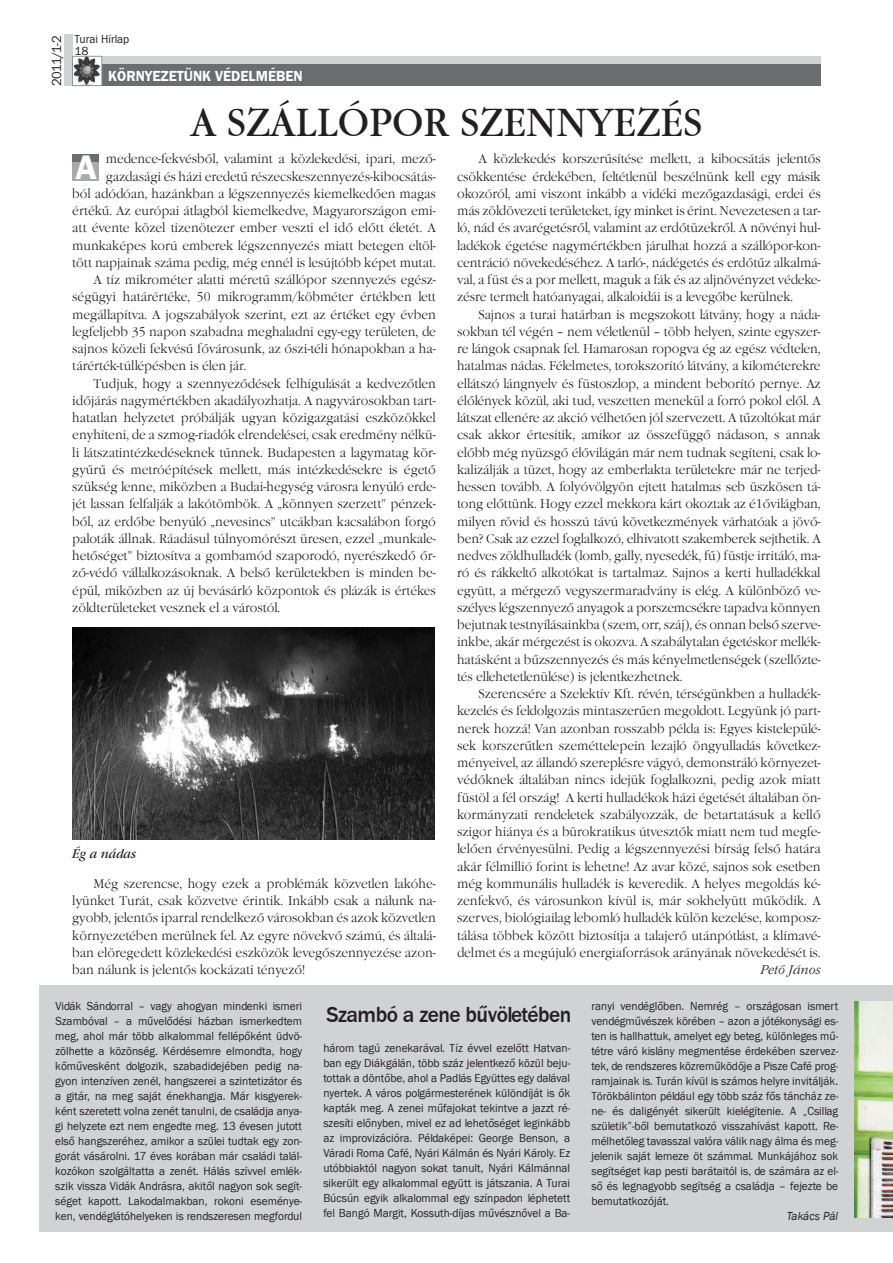
<style>
.page{position:relative;width:893px;height:1263px;background:#fff}
.page>*{position:absolute;margin:0;border:0;box-sizing:border-box;transform-origin:0 0}
.t1{font:40.5px "Garamond Itc TEE";color:#231f20;scale:.95 1}
.t2{font:600 35.1px "Franklin Gothic Itc TEE";color:#fff}
.t3{font:500 22.5px "Franklin Gothic Itc TEE";letter-spacing:-.025em;color:#231f20;scale:.95 1}
.t4{font:600 15px "Franklin Gothic Itc TEE";color:#fff;scale:.95 1}
.t5{font:13.5px "Franklin Gothic Itc TEE";color:#231f20;scale:.96 1}
.t6{font:300 13.05px/17.2px "Garamond Itc TEE";color:#231f20;text-align:justify;scale:.95 1}
.t7{font:italic 300 13.05px "Garamond Itc TEE";color:#231f20;scale:.95 1}
.t8{font:italic 13.05px "Garamond Itc TEE";color:#231f20;scale:.95 1}
.t9{font:12px/15px "Franklin Gothic Itc TEE";color:#231f20;text-align:justify;scale:.95 1}
.t10{font:italic 12px "Franklin Gothic Itc TEE";color:#231f20;scale:.95 1}
</style>
<div class="page">
<div style="left:102px;top:56px;width:719px;height:9px;background:#d1d2d4"></div>
<div style="left:102px;top:65px;width:719px;height:21px;background:#6c6d70"></div>
<div style="left:64px;top:35px;width:8px;height:51px;background:#d1d2d4"></div>
<img style="left:74px;top:58px;width:26px;height:26px">
<div style="left:72px;top:56px;width:30px;height:30px;border:1px solid #939598"></div>
<div style="left:39px;top:985px;width:854px;height:246px;background:#d1d2d4"></div>
<img style="left:72px;top:628px;width:362px;height:211px">
<div style="left:72px;top:154px;width:27px;height:8px;background:#6c6d70"></div>
<div style="left:72px;top:162px;width:27px;height:19px;background:#a8a9ad"></div>
<img style="left:855px;top:1001px;width:38px;height:216px">
<p class="t5" style="left:49px;top:86px;width:54px;rotate:-90deg">2011/1-2</p>
<p class="t9" style="left:74px;top:33px;width:59px;line-height:12px">Turai Hírlap<br>18</p>
<p class="t4" style="left:108px;top:67px;width:206px">KÖRNYEZETÜNK VÉDELMÉBEN</p>
<h1 class="t1" style="left:190px;top:98px;width:540px">A SZÁLLÓPOR SZENNYEZÉS</h1>
<p class="t6" style="left:106px;top:150px;width:349px">medence-fekvésből, valamint a közlekedési, ipari, mező-</p>
<p class="t6" style="left:106px;top:168px;width:349px">gazdasági és házi eredetű részecskeszennyezés-kibocsátás-</p>
<p class="t6" style="left:72px;top:185px;width:384px">ból adódóan, hazánkban a légszennyezés kiemelkedően magas</p>
<p class="t6" style="left:72px;top:202px;width:384px">értékű. Az európai átlagból kiemelkedve, Magyarországon emi-</p>
<p class="t6" style="left:72px;top:219px;width:384px">att évente közel tizenötezer ember veszti el idő előtt életét. A</p>
<p class="t6" style="left:72px;top:237px;width:384px">munkaképes korú emberek légszennyezés miatt betegen eltöl-</p>
<p class="t6" style="left:72px;top:254px;width:384px">tött napjainak száma pedig, még ennél is lesújtóbb képet mutat.</p>
<p class="t6" style="left:94px;top:271px;width:362px">A tíz mikrométer alatti méretű szállópor szennyezés egész-</p>
<p class="t6" style="left:72px;top:288px;width:384px">ségügyi határértéke, 50 mikrogramm/köbméter értékben lett</p>
<p class="t6" style="left:72px;top:306px;width:384px">megállapítva. A jogszabályok szerint, ezt az értéket egy évben</p>
<p class="t6" style="left:72px;top:323px;width:384px">legfeljebb 35 napon szabadna meghaladni egy-egy területen, de</p>
<p class="t6" style="left:72px;top:340px;width:384px">sajnos közeli fekvésű fővárosunk, az őszi-téli hónapokban a ha-</p>
<p class="t6" style="left:72px;top:357px;width:185px">tárérték-túllépésben is élen jár.</p>
<p class="t6" style="left:94px;top:375px;width:362px">Tudjuk, hogy a szennyeződések felhígulását a kedvezőtlen</p>
<p class="t6" style="left:72px;top:392px;width:384px">időjárás nagymértékben akadályozhatja. A nagyvárosokban tart-</p>
<p class="t6" style="left:72px;top:409px;width:384px">hatatlan helyzetet próbálják ugyan közigazgatási eszközökkel</p>
<p class="t6" style="left:72px;top:426px;width:384px">enyhíteni, de a szmog-riadók elrendelései, csak eredmény nélkü-</p>
<p class="t6" style="left:72px;top:444px;width:384px">li látszatintézkedéseknek tűnnek. Budapesten a lagymatag kör-</p>
<p class="t6" style="left:72px;top:461px;width:384px">gyűrű és metróépítések mellett, más intézkedésekre is égető</p>
<p class="t6" style="left:72px;top:478px;width:384px">szükség lenne, miközben a Budai-hegység városra lenyúló erde-</p>
<p class="t6" style="left:72px;top:495px;width:384px">jét lassan felfalják a lakótömbök. A „könnyen szerzett” pénzek-</p>
<p class="t6" style="left:72px;top:513px;width:384px">ből, az erdőbe benyúló „nevesincs” utcákban kacsalábon forgó</p>
<p class="t6" style="left:72px;top:530px;width:384px">paloták állnak. Ráadásul túlnyomórészt üresen, ezzel „munkale-</p>
<p class="t6" style="left:72px;top:547px;width:384px">hetőséget” biztosítva a gombamód szaporodó, nyerészkedő őr-</p>
<p class="t6" style="left:72px;top:564px;width:384px">ző-védő vállalkozásoknak. A belső kerületekben is minden be-</p>
<p class="t6" style="left:72px;top:582px;width:384px">épül, miközben az új bevásárló központok és plázák is értékes</p>
<p class="t6" style="left:72px;top:599px;width:220px">zöldterületeket vesznek el a várostól.</p>
<h2 class="t2" style="left:76px;top:147px;width:23px">A</h2>
<p class="t8" style="left:72px;top:846px;width:69px">Ég a nádas</p>
<p class="t6" style="left:72px;top:875px;width:384px;text-indent:21px">Még szerencse, hogy ezek a problémák közvetlen lakóhe&shy;lyünket Turát, csak közvetve érintik. Inkább csak a nálunk na&shy;gyobb, jelentős iparral rendelkező városokban és azok közvetlen környezetében merülnek fel. Az egyre növekvő számú, és általá&shy;ban elöregedett közlekedési eszközök levegőszennyezése azon&shy;ban nálunk is jelentős kockázati tényező!</p>
<p class="t6" style="left:457px;top:150px;width:384px;text-indent:21px">A közlekedés korszerűsítése mellett, a kibocsátás jelentős csökkentése érdekében, feltétlenül beszélnünk kell egy másik okozóról, ami viszont inkább a vidéki mezőgazdasági, erdei és más zöldövezeti területeket, így minket is érint. Nevezetesen a tar&shy;ló, nád és avarégetésről, valamint az erdőtüzekről. A növényi hul&shy;ladékok égetése nagymértékben járulhat hozzá a szállópor-kon&shy;centráció növekedéséhez. A tarló-, nádégetés és erdőtűz alkalmá&shy;val, a füst és a por mellett, maguk a fák és az aljnövényzet védeke&shy;zésre termelt hatóanyagai, alkaloidái is a levegőbe kerülnek.</p>
<p class="t6" style="left:457px;top:306px;width:384px;text-indent:21px">Sajnos a turai határban is megszokott látvány, hogy a náda&shy;sokban tél végén – nem véletlenül – több helyen, szinte egyszer&shy;re lángok csapnak fel. Hamarosan ropogva ég az egész védtelen, hatalmas nádas. Félelmetes, torokszorító látvány, a kilométerekre ellátszó lángnyelv és füstoszlop, a mindent beborító pernye. Az élőlények közül, aki tud, veszetten menekül a forró pokol elől. A látszat ellenére az akció vélhetően jól szervezett. A tűzoltókat már csak akkor értesítik, amikor az összefüggő nádason, s annak előbb még nyüzsgő élővilágán már nem tudnak segíteni, csak lo&shy;kalizálják a tüzet, hogy az emberlakta területekre már ne terjed&shy;hessen tovább. A folyóvölgyön ejtett hatalmas seb üszkösen tá&shy;tong előttünk. Hogy ezzel mekkora kárt okoztak az é1ővilágban, milyen rövid és hosszú távú következmények várhatóak a jövő&shy;ben? Csak az ezzel foglalkozó, elhivatott szakemberek sejthetik. A nedves zöldhulladék (lomb, gally, nyesedék, fű) füstje irritáló, ma&shy;ró és rákkeltő alkotókat is tartalmaz. Sajnos a kerti hulladékkal együtt, a mérgező vegyszermaradvány is elég. A különböző ve&shy;szélyes légszennyező anyagok a porszemcsékre tapadva könnyen bejutnak testnyílásainkba (szem, orr, száj), és onnan belső szerve&shy;inkbe, akár mérgezést is okozva. A szabálytalan égetéskor mellék&shy;hatásként a bűzszennyezés és más kényelmetlenségek (szellőzte&shy;tés ellehetetlenülése) is jelentkezhetnek.</p>
<p class="t6" style="left:457px;top:685px;width:384px;text-indent:21px">Szerencsére a Szelektív Kft. révén, térségünkben a hulladék&shy;kezelés és feldolgozás mintaszerűen megoldott. Legyünk jó part&shy;nerek hozzá! Van azonban rosszabb példa is: Egyes kistelepülé&shy;sek korszerűtlen szeméttelepein lezajló öngyulladás következ&shy;ményeivel, az állandó szereplésre vágyó, demonstráló környezet&shy;védőknek általában nincs idejük foglalkozni, pedig azok miatt füstöl a fél ország! A kerti hulladékok házi égetését általában ön&shy;kormányzati rendeletek szabályozzák, de betartatásuk a kellő szigor hiánya és a bürokratikus útvesztők miatt nem tud megfe&shy;lelően érvényesülni. Pedig a légszennyezési bírság felső határa akár félmillió forint is lehetne! Az avar közé, sajnos sok esetben még kommunális hulladék is keveredik. A helyes megoldás ké&shy;zenfekvő, és városunkon kívül is, már sokhelyütt működik. A szerves, biológiailag lebomló hulladék külön kezelése, komposz&shy;tálása többek között biztosítja a talajerő utánpótlást, a klímavé&shy;delmet és a megújuló energiaforrások arányának növekedését is.</p>
<p class="t7" style="left:761px;top:962px;width:65px">Pető János</p>
<p class="t9" style="left:55px;top:998px;width:261px">Vidák Sándorral – vagy ahogyan mindenki ismeri Szambóval – a művelődési házban ismerkedtem meg, ahol már több alkalommal fellépőként üdvö&shy;zölhette a közönség. Kérdésemre elmondta, hogy kőművesként dolgozik, szabadidejében pedig na&shy;gyon intenzíven zenél, hangszerei a szintetizátor és a gitár, na meg saját énekhangja. Már kisgyerek&shy;ként szeretett volna zenét tanulni, de családja anya&shy;gi helyzete ezt nem engedte meg. 13 évesen jutott első hangszeréhez, amikor a szülei tudtak egy zon&shy;gorát vásárolni. 17 éves korában már családi talál&shy;kozókon szolgáltatta a zenét. Hálás szívvel emlék&shy;szik vissza Vidák Andrásra, akitől nagyon sok segít&shy;séget kapott. lakodalmakban, rokoni eseménye&shy;ken, vendéglátóhelyeken is rendszeresen megfordul</p>
<h3 class="t3" style="left:326px;top:1001px;width:259px">Szambó a zene bűvöletében</h3>
<p class="t9" style="left:323px;top:1040px;width:261px">három tagú zenekarával. Tíz évvel ezelőtt Hatvan&shy;ban egy diákgálán, több száz jelentkező közül beju&shy;tottak a döntőbe, ahol a Padlás együttes egy dalával nyertek. A város polgármesterének különdíját is ők kapták meg. A zenei műfajokat tekintve a jazzt ré&shy;szesíti előnyben, mivel ez ad lehetőséget leginkább az improvizációra. Példaképei: George Benson, a Váradi Roma Café, Nyári Kálmán és Nyári Károly. ez utóbbiaktól nagyon sokat tanult, Nyári Kálmánnal sikerült egy alkalommal együtt is játszania. A Turai Búcsún egyik alkalommal egy színpadon léphetett fel Bangó Margit, Kossuth-díjas művésznővel a Ba-</p>
<p class="t9" style="left:591px;top:998px;width:261px">ranyi vendéglőben. Nemrég – országosan ismert vendégművészek körében – azon a jótékonysági es&shy;ten is hallhattuk, amelyet egy beteg, különleges mű&shy;tétre váró kislány megmentése érdekében szervez&shy;tek, de rendszeres közreműködője a Pisze Café prog&shy;ramjainak is. Turán kívül is számos helyre invitálják.<br>Törökbálinton például egy több száz fős táncház ze&shy;ne- és daligényét sikerült kielégítenie. A „Csillag születik”-ből bemutatkozó visszahívást kapott. Re&shy;mélhetőleg tavasszal valóra válik nagy álma és meg&shy;jelenik saját lemeze öt számmal. Munkájához sok segítséget kap pesti barátaitól is, de számára az el&shy;ső és legnagyobb segítség a családja – fejezte be bemutatkozóját.</p>
<p class="t10" style="left:787px;top:1209px;width:56px">Takács Pál</p>
</div>
